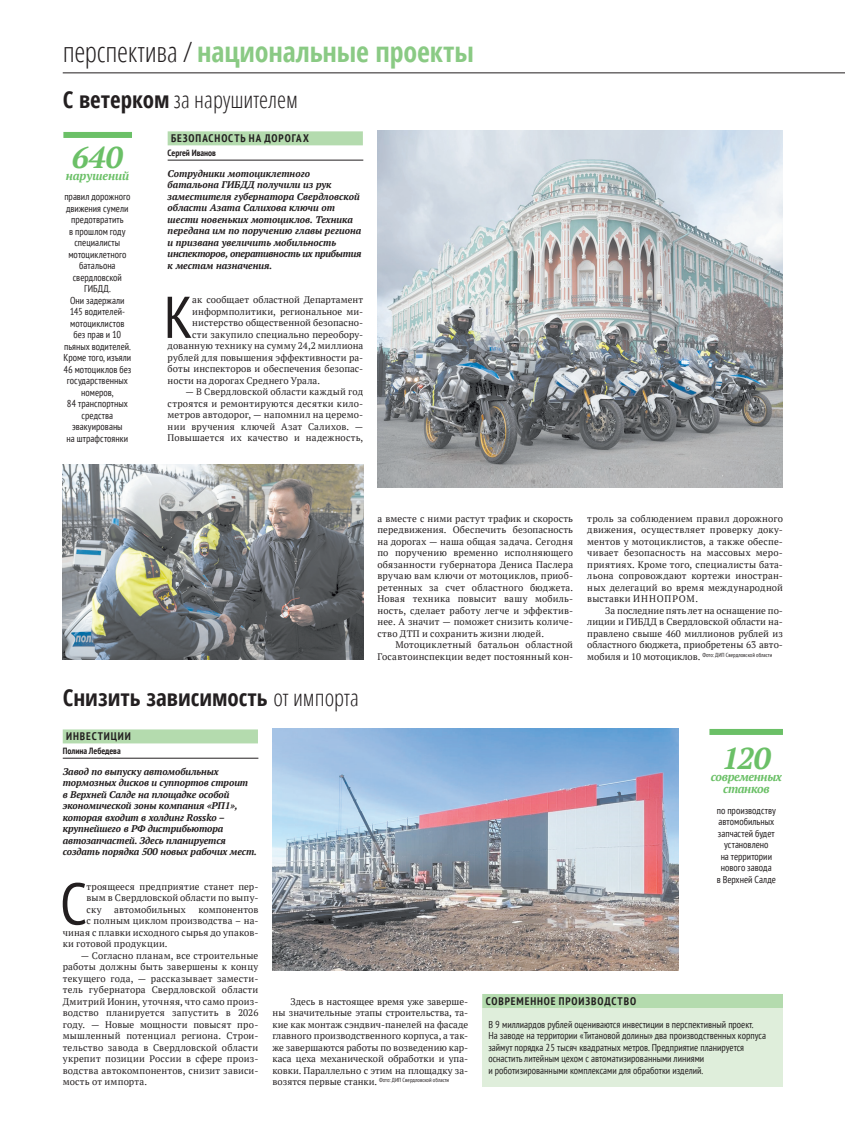
<style>
.page{position:relative;width:845px;height:1134px;background:#fff}
.page>*{position:absolute;margin:0;border:0;box-sizing:border-box;transform-origin:0 0}
.t1{font:condensed 58.8px "PT Sans";color:#231f20}
.t2{font:italic 700 30px "PT Serif";letter-spacing:.015em;color:#6bc067}
.t3{font:700 condensed 28px "Open Sans";letter-spacing:-.005em;color:#8aca84}
.t4{font:700 condensed 23px "Open Sans";color:#231f20}
.t5{font:300 condensed 23px "Open Sans";color:#231f20}
.t6{font:italic 700 12px/12px "PT Serif";letter-spacing:-.03em;color:#6bc067;text-align:center}
.t7{font:italic 700 12px "PT Serif";letter-spacing:-.005em;color:#6bc067}
.t8{font:700 condensed 11px "PT Sans";letter-spacing:.08em;color:#231f20}
.t9{font:condensed 10px/11.5px "PT Sans";color:#231f20;text-align:center}
.t10{font:italic 700 9.7px/11.5px "PT Serif";letter-spacing:-.01em;color:#231f20}
.t11{font:9.5px/11.5px "PT Serif";letter-spacing:.01em;color:#231f20;text-align:justify}
.t12{font:700 condensed 9px "PT Sans";color:#231f20}
.t13{font:condensed 5.8px "PT Sans";color:#231f20}
.s1{font-weight:300;color:#231f20}
.s2{font-weight:700}
.s3{font-family:"PT Serif";font-stretch:normal;font-size:9.5px}
.s4{font-weight:300}
</style>
<div class="page">
<hr style="left:63px;top:72px;width:782px;height:1px;background:#231f20">
<div style="left:63px;top:132px;width:69px;height:6px;background:#6bc067"></div>
<div style="left:482px;top:994px;width:301px;height:92px;background:#dfeedb"></div>
<div style="left:482px;top:994px;width:301px;height:14px;background:#b4dbae"></div>
<div style="left:168px;top:131px;width:195px;height:14px;background:#b4dbae"></div>
<hr style="left:168px;top:160px;width:195px;height:1px;background:#231f20">
<div style="left:63px;top:729px;width:195px;height:14px;background:#b4dbae"></div>
<hr style="left:63px;top:758px;width:195px;height:1px;background:#231f20">
<img style="left:377px;top:131px;width:406px;height:356px">
<img style="left:63px;top:464px;width:300px;height:196px">
<img style="left:272px;top:729px;width:406px;height:241px">
<div style="left:709px;top:729px;width:74px;height:6px;background:#6bc067"></div>
<h3 class="t3" style="left:63px;top:32px;width:412px"><span class="s1">перспектива /</span> национальные проекты</h3>
<h3 class="t5" style="left:63px;top:83px;width:237px"><span class="s2">С ветерком</span> за нарушителем</h3>
<h2 class="t2" style="left:72px;top:137px;width:53px">640</h2>
<p class="t7" style="left:66px;top:168px;width:65px">нарушений</p>
<p class="t9" style="left:63px;top:192px;width:70px">правил дорожного движения сумели предотвратить<br>в прошлом году специалисты мотоциклетного батальона свердловской<br>ГИБДД.<br>Они задержали<br>145 водителей&shy;мотоциклистов без прав и 10 пьяных водителей.<br>Кроме того, изъяли<br>46 мотоциклов без государственных номеров,<br>84 транспортных средства эвакуированы<br>на штрафстоянки</p>
<p class="t8" style="left:171px;top:135px;width:139px">БЕЗОПАСНОСТЬ НА ДОРОГАХ</p>
<p class="t12" style="left:168px;top:150px;width:50px">Сергей Иванов</p>
<p class="t10" style="left:168px;top:168px;width:195px">Сотрудники мотоциклетного батальона ГИБДД получили из рук заместителя губернатора Свердловской области Азата Салихова ключи от шести новеньких мотоциклов. Техника передана им по поручению главы региона и призвана увеличить мобильность инспекторов, оперативность их прибытия к местам назначения.</p>
<h1 class="t1" style="left:164px;top:297px;width:30px">К</h1>
<p class="t11" style="left:192px;top:294px;width:172px">ак сообщает областной Департамент</p>
<p class="t11" style="left:192px;top:306px;width:172px">информполитики, региональное ми-</p>
<p class="t11" style="left:192px;top:317px;width:172px">нистерство общественной безопасно-</p>
<p class="t11" style="left:192px;top:329px;width:172px">сти закупило специально переобору-</p>
<p class="t11" style="left:168px;top:340px;width:197px">дованную технику на сумму 24,2 миллиона</p>
<p class="t11" style="left:168px;top:352px;width:197px">рублей для повышения эффективности ра-</p>
<p class="t11" style="left:168px;top:363px;width:197px">боты инспекторов и обеспечения безопас-</p>
<p class="t11" style="left:168px;top:375px;width:154px">ности на дорогах Среднего Урала.</p>
<p class="t11" style="left:168px;top:386px;width:197px;text-indent:18px">— В Свердловской области каждый год строятся и ремонтируются десятки кило&shy;метров автодорог, — напомнил на церемо&shy;нии вручения ключей Азат Салихов. — Повышается их качество и надежность,</p>
<p class="t11" style="left:377px;top:513px;width:197px">а вместе с ними растут трафик и скорость передвижения. Обеспечить безопасность на дорогах — наша общая задача. Сегодня по поручению временно исполняющего обязанности губернатора Дениса Паслера вручаю вам ключи от мотоциклов, приоб&shy;ретенных за счет областного бюджета.<br>Новая техника повысит вашу мобиль&shy;ность, сделает работу легче и эффектив&shy;нее. А значит — поможет снизить количе&shy;ство ДТП и сохранить жизни людей.</p>
<p class="t11" style="left:377px;top:639px;width:197px;text-align:right">Мотоциклетный батальон областной<br>Госавтоинспекции ведет постоянный кон-</p>
<p class="t11" style="left:587px;top:513px;width:197px">троль за соблюдением правил дорожного движения, осуществляет проверку доку&shy;ментов у мотоциклистов, а также обеспе&shy;чивает безопасность на массовых меро&shy;приятиях. Кроме того, специалисты бата&shy;льона сопровождают кортежи иностран&shy;ных делегаций во время международной выставки ИННОПРОМ.</p>
<p class="t11" style="left:587px;top:605px;width:197px;text-indent:18px">За последние пять лет на оснащение по&shy;лиции и ГИБДД в Свердловской области на&shy;правлено свыше 460 миллионов рублей из областного бюджета, приобретены 63 авто-</p>
<p class="t13" style="left:587px;top:652px;width:187px"><span class="s3">мобиля и 10 мотоциклов.</span> Фото: ДИП Свердловской области</p>
<h3 class="t4" style="left:63px;top:681px;width:298px">Снизить зависимость <span class="s4">от импорта</span></h3>
<p class="t8" style="left:66px;top:733px;width:66px">ИНВЕСТИЦИИ</p>
<p class="t12" style="left:63px;top:748px;width:60px">Полина Лебедева</p>
<p class="t10" style="left:63px;top:766px;width:196px">Завод по выпуску автомобильных тормозных дисков и суппортов строит<br>в Верхней Салде на площадке особой экономической зоны компания «РП1», которая входит в холдинг Rossko – крупнейшего в РФ дистрибьютора автозапчастей. Здесь планируется создать порядка 500 новых рабочих мест.</p>
<h1 class="t1" style="left:60px;top:883px;width:28px">С</h1>
<p class="t11" style="left:87px;top:881px;width:173px">троящееся предприятие станет пер&shy;вым в Свердловской области по выпу&shy;ску</p>
<p class="t11" style="left:114px;top:904px;width:73px">автомобильных</p>
<p class="t11" style="left:198px;top:904px;width:61px">компонентов</p>
<p class="t11" style="left:87px;top:915px;width:173px">с полным циклом производства – на-</p>
<p class="t11" style="left:63px;top:927px;width:197px">чиная с плавки исходного сырья до упаков-</p>
<p class="t11" style="left:63px;top:938px;width:106px">ки готовой продукции.</p>
<p class="t11" style="left:63px;top:950px;width:197px;text-indent:18px">— Согласно планам, все строительные работы должны быть завершены к концу текущего года, — рассказывает замести&shy;тель губернатора Свердловской области Дмитрий Ионин, уточняя, что само произ&shy;водство планируется запустить в 2026 году. — Новые мощности повысят про&shy;мышленный потенциал региона. Строи&shy;тельство завода в Свердловской области укрепит позиции России в сфере произ&shy;водства автокомпонентов, снизит зависи&shy;мость от импорта.</p>
<p class="t11" style="left:272px;top:996px;width:197px;text-indent:18px">Здесь в настоящее время уже заверше&shy;ны значительные этапы строительства, та&shy;кие как монтаж сэндвич-панелей на фасаде главного производственного корпуса, а так&shy;же завершаются работы по возведению кар&shy;каса цеха механической обработки и упа&shy;ковки. Параллельно с этим на площадку за-</p>
<p class="t13" style="left:272px;top:1078px;width:178px"><span class="s3">возятся первые станки.</span> Фото: ДИП Свердловской области</p>
<h2 class="t2" style="left:721px;top:739px;width:51px">120</h2>
<p class="t6" style="left:711px;top:771px;width:73px">современных станков</p>
<p class="t9" style="left:717px;top:805px;width:61px">по производству автомобильных запчастей будет установлено<br>на территории нового завода<br>в Верхней Салде</p>
<p class="t8" style="left:486px;top:997px;width:152px">СОВРЕМЕННОЕ ПРОИЗВОДСТВО</p>
<p class="t9" style="left:488px;top:1020px;width:279px;text-align:left">В 9 миллиардов рублей оцениваются инвестиции в перспективный проект.<br>На заводе на территории «Титановой долины» два производственных корпуса займут порядка 25 тысяч квадратных метров. Предприятие планируется оснастить литейным цехом с автоматизированными линиями<br>и роботизированными комплексами для обработки изделий.</p>
</div>
